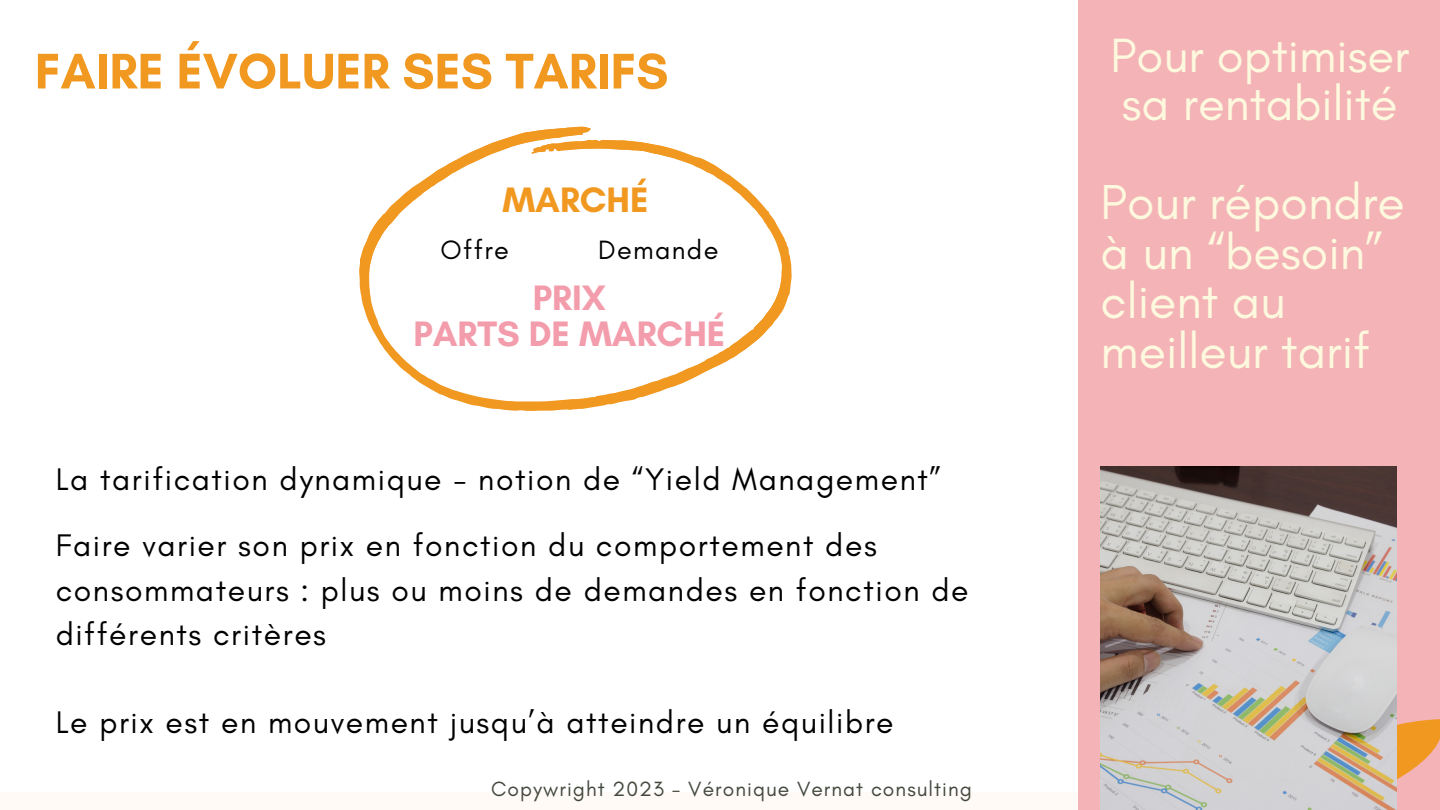
<style>
.page{position:relative;width:1440px;height:810px;background:#fff}
.page>*{position:absolute;margin:0;border:0;box-sizing:border-box;transform-origin:0 0}
.t1{font:700 51px "Glacial Indifference";color:#f19820}
.t2{font:50px/49.5px "Glacial Indifference";color:#fdf9de}
.t3{font:49px/48.8px "Glacial Indifference";color:#fdf9de}
.t4{font:700 36px "Glacial Indifference";color:#f39cab}
.t5{font:700 36px "Glacial Indifference";color:#f19820}
.t6{font:31.8px/44.2px "Glacial Indifference";letter-spacing:.05em;color:#000}
.t7{font:27px "Glacial Indifference";letter-spacing:.05em;color:#000}
.t8{font:21px "Glacial Indifference";letter-spacing:.05em;color:#43493d}
</style>
<div class="page">
<div style="left:0;top:793px;width:1440px;height:17px;background:#fffaf5"></div>
<div style="left:1079px;top:0;width:361px;height:810px;background:#f4b4b7"></div>
<svg style="left:1397px;top:719px;width:43px;height:61px"></svg>
<img style="left:1101px;top:467px;width:296px;height:343px">
<svg style="left:359px;top:127px;width:431px;height:284px"></svg>
<svg style="left:535px;top:149px;width:7px;height:3px"></svg>
<p class="t1" style="left:35px;top:40px;width:635px">FAIRE ÉVOLUER SES TARIFS</p>
<p class="t5" style="left:502px;top:178px;width:148px">MARCHÉ</p>
<p class="t7" style="left:441px;top:234px;width:70px">Offre</p>
<p class="t7" style="left:598px;top:234px;width:122px">Demande</p>
<p class="t4" style="left:533px;top:276px;width:74px">PRIX</p>
<p class="t4" style="left:413px;top:312px;width:314px">PARTS DE MARCHÉ</p>
<p class="t6" style="left:56px;top:457px;width:887px">La tarification dynamique - notion de “Yield Management”</p>
<p class="t6" style="left:56px;top:523px;width:914px">Faire varier son prix en fonction du comportement des consommateurs : plus ou moins de demandes en fonction de différents critères</p>
<p class="t6" style="left:56px;top:700px;width:839px">Le prix est en mouvement jusqu’à atteindre un équilibre</p>
<p class="t8" style="left:491px;top:776px;width:482px">Copywright 2023 - Véronique Vernat consulting</p>
<p class="t3" style="left:1111px;top:30px;width:300px">Pour optimiser sa rentabilité</p>
<p class="t2" style="left:1101px;top:177px;width:306px">Pour répondre à un “besoin” client au meilleur tarif</p>
</div>
